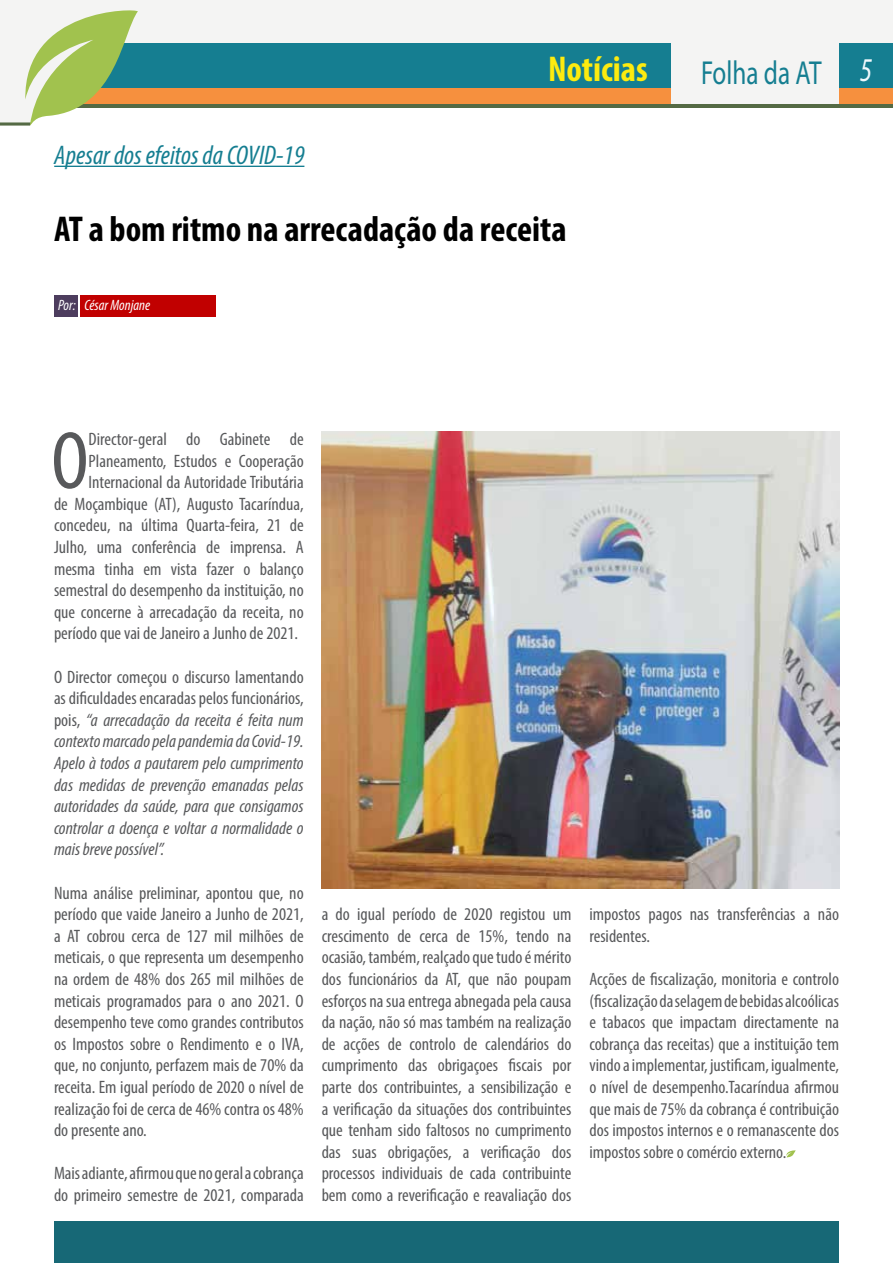
<style>
.page{position:relative;width:893px;height:1263px;background:#fff}
.page>*{position:absolute;margin:0;border:0;box-sizing:border-box;transform-origin:0 0}
.t1{font:condensed 82.05px "Myriad Pro";color:#58595b}
.t2{font:700 condensed 36px "Myriad Pro";color:#000}
.t3{font:700 condensed 36px "Myriad Pro";color:#fdeb0f}
.t4{font:33.3px "Myriad Pro";color:#157e91;scale:.75 1}
.t5{font:italic condensed 27px "Myriad Pro";color:#157e91}
.t6{font:condensed 18px/21.6px "Myriad Pro";color:#58595b;text-align:justify}
.t7{font:italic condensed 18px/21.6px "Myriad Pro";color:#58595b;text-align:justify}
.t8{font:italic condensed 15px "Myriad Pro";color:#fff}
.s1{font-style:italic;color:#f0f9fd}
.s2{font-style:normal}
</style>
<div class="page">
<div style="left:0;top:0;width:893px;height:108px;background:#f4f4f3"></div>
<div style="left:54px;top:1221px;width:785px;height:42px;background:#176876"></div>
<div style="left:99px;top:44px;width:572px;height:44px;background:#157e91"></div>
<div style="left:839px;top:44px;width:54px;height:44px;background:#157e91"></div>
<div style="left:77px;top:88px;width:594px;height:16px;background:#f6903e"></div>
<div style="left:839px;top:88px;width:54px;height:16px;background:#f6903e"></div>
<hr style="left:67px;top:104px;width:826px;height:3px;background:#546a44">
<svg style="left:0;top:8px;width:138px;height:118px"></svg>
<svg style="left:786px;top:1150px;width:10px;height:8px"></svg>
<div style="left:54px;top:295px;width:24px;height:22px;background:#4d3d5e"></div>
<div style="left:81px;top:295px;width:135px;height:22px;background:#c10000"></div>
<hr style="left:54px;top:166px;width:250px;height:1px;background:#157e91">
<img style="left:322px;top:431px;width:517px;height:458px">
<h3 class="t5" style="left:54px;top:138px;width:252px">Apesar dos efeitos da COVID-19</h3>
<h2 class="t3" style="left:548px;top:47px;width:101px">Notícias</h2>
<h2 class="t2" style="left:54px;top:207px;width:514px">AT a bom ritmo na arrecadação da receita</h2>
<p class="t8" style="left:58px;top:296px;width:94px">Por: César Monjane</p>
<h3 class="t4" style="left:701px;top:53px;width:230px">Folha da AT <span class="s1">5</span></h3>
<h1 class="t1" style="left:51px;top:411px;width:39px">O</h1>
<p class="t6" style="left:89px;top:428px;width:217px">Director-geral do Gabinete de</p>
<p class="t6" style="left:89px;top:449px;width:217px">Planeamento, Estudos e Cooperação</p>
<p class="t6" style="left:89px;top:471px;width:217px">Internacional da Autoridade Tributária</p>
<p class="t6" style="left:54px;top:493px;width:251px">de Moçambique (AT), Augusto Tacaríndua,</p>
<p class="t6" style="left:54px;top:514px;width:251px">concedeu, na última Quarta-feira, 21 de</p>
<p class="t6" style="left:54px;top:536px;width:251px">Julho, uma conferência de imprensa. A</p>
<p class="t6" style="left:54px;top:557px;width:251px">mesma tinha em vista fazer o balanço</p>
<p class="t6" style="left:54px;top:579px;width:251px">semestral do desempenho da instituição, no</p>
<p class="t6" style="left:54px;top:601px;width:251px">que concerne à arrecadação da receita, no</p>
<p class="t6" style="left:54px;top:622px;width:246px">período que vai de Janeiro a Junho de 2021.</p>
<p class="t7" style="left:54px;top:665px;width:251px"><span class="s2">O Director começou o discurso lamentando as dificuldades encaradas pelos funcionários, pois,</span> “a arrecadação da receita é feita num contexto marcado pela pandemia da Covid-19.<br>Apelo à todos a pautarem pelo cumprimento das medidas de prevenção emanadas pelas autoridades da saúde, para que consigamos controlar a doença e voltar a normalidade o mais breve possível”.</p>
<p class="t6" style="left:54px;top:881px;width:251px">Numa análise preliminar, apontou que, no período que vaide Janeiro a Junho de 2021, a AT cobrou cerca de 127 mil milhões de meticais, o que representa um desempenho na ordem de 48% dos 265 mil milhões de meticais programados para o ano 2021. O desempenho teve como grandes contributos os Impostos sobre o Rendimento e o IVA, que, no conjunto, perfazem mais de 70% da receita. Em igual período de 2020 o nível de realização foi de cerca de 46% contra os 48% do presente ano.</p>
<p class="t6" style="left:54px;top:1162px;width:251px">Mais adiante, afirmou que no geral a cobrança do primeiro semestre de 2021, comparada</p>
<p class="t6" style="left:322px;top:903px;width:251px">a do igual período de 2020 registou um crescimento de cerca de 15%, tendo na ocasião, também, realçado que tudo é mérito dos funcionários da AT, que não poupam esforços na sua entrega abnegada pela causa da nação, não só mas também na realização de acções de controlo de calendários do cumprimento das obrigaçoes fiscais por parte dos contribuintes, a sensibilização e a verificação da situações dos contribuintes que tenham sido faltosos no cumprimento das suas obrigações, a verificação dos processos individuais de cada contribuinte bem como a reverificação e reavaliação dos</p>
<p class="t6" style="left:589px;top:903px;width:251px">impostos pagos nas transferências a não residentes.</p>
<p class="t6" style="left:589px;top:968px;width:251px">Acções de fiscalização, monitoria e controlo (fiscalização da selagem de bebidas alcoólicas e tabacos que impactam directamente na cobrança das receitas) que a instituição tem vindo a implementar, justificam, igualmente, o nível de desempenho.Tacaríndua afirmou que mais de 75% da cobrança é contribuição dos impostos internos e o remanascente dos impostos sobre o comércio externo.</p>
</div>
